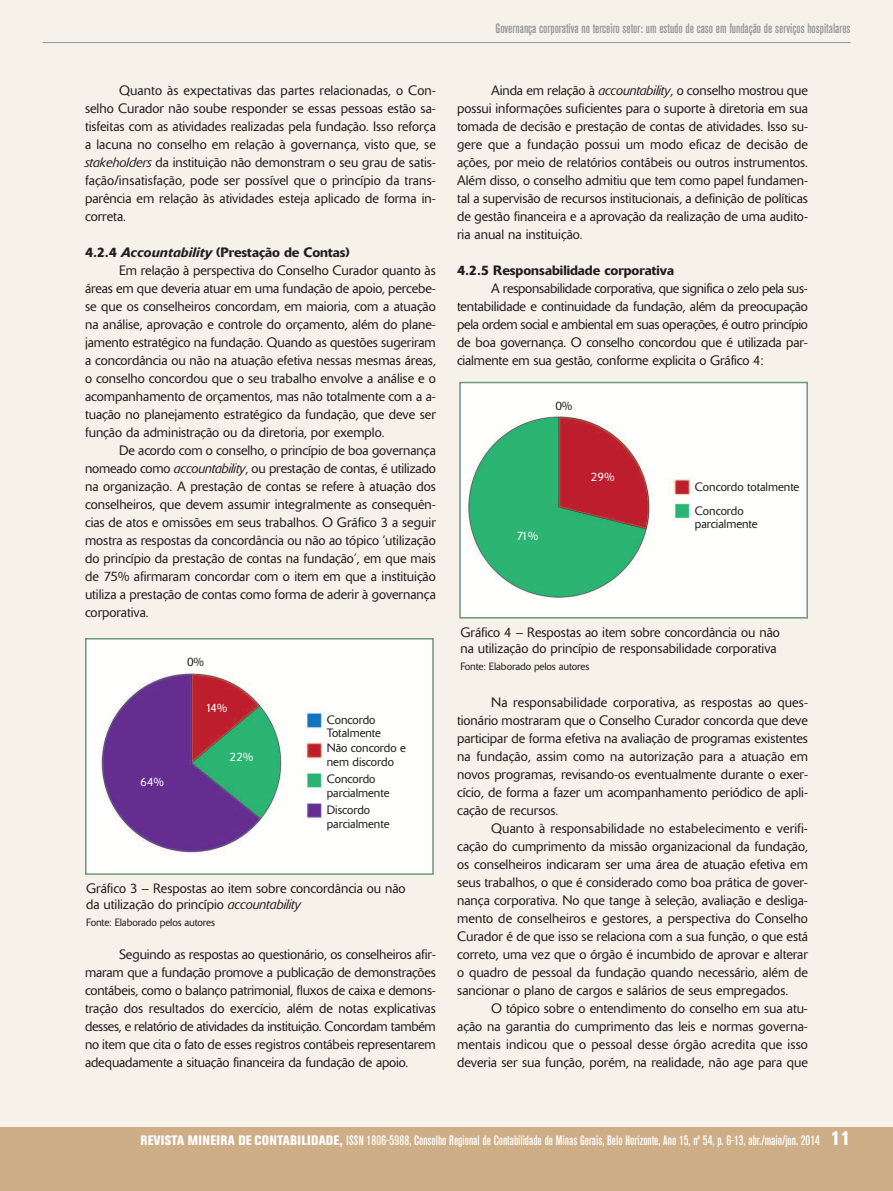
<style>
.page{position:relative;width:893px;height:1191px;background:#f6f1e9}
.page>*{position:absolute;margin:0;border:0;box-sizing:border-box;transform-origin:0 0}
.t1{font:300 13.5px/18px "Delta";color:#231f20;text-align:justify}
.t2{font:500 condensed 13.5px "Akzidenz Grotesk BE";color:#fff}
.t3{font:500 condensed 13.5px "Akzidenz Grotesk BE";color:#939598}
.t4{font:500 13.5px "Delta";color:#231f20}
.t5{font:300 12px/13.5px "Delta";color:#231f20}
.t6{font:300 12px "Delta";color:#fff}
.t7{font:300 10.5px "Delta";letter-spacing:-.01em;color:#231f20}
.s1{font-style:italic}
.s2{font-weight:800}
.s3{font-weight:800;font-size:19.5px}
</style>
<div class="page">
<div style="left:0;top:1127px;width:893px;height:64px;background:#ceae87"></div>
<hr style="left:43px;top:42px;width:807px;height:1px;background:#939598">
<img style="left:88px;top:641px;width:343px;height:231px">
<div style="left:85px;top:638px;width:349px;height:237px;border:2px solid #6f9680"></div>
<img style="left:462px;top:385px;width:343px;height:230px">
<div style="left:459px;top:382px;width:349px;height:236px;border:2px solid #6f9680"></div>
<p class="t1" style="left:85px;top:82px;width:352px;text-indent:34px">Quanto às expectativas das partes relacionadas, o Con&shy;selho Curador não soube responder se essas pessoas estão sa&shy;tisfeitas com as atividades realizadas pela fundação. Isso reforça a lacuna no conselho em relação à governança, visto que, se <span class="s1">stakeholders</span> da instituição não demonstram o seu grau de satis&shy;fação/insatisfação, pode ser possível que o princípio da trans&shy;parência em relação às atividades esteja aplicado de forma in&shy;correta.</p>
<p class="t4" style="left:85px;top:247px;width:266px">4.2.4 <span class="s1">Accountability</span> (Prestação de Contas)</p>
<p class="t1" style="left:119px;top:262px;width:318px">Em relação à perspectiva do Conselho Curador quanto às</p>
<p class="t1" style="left:85px;top:280px;width:352px">áreas em que deveria atuar em uma fundação de apoio, percebe-</p>
<p class="t1" style="left:85px;top:298px;width:352px">se que os conselheiros concordam, em maioria, com a atuação</p>
<p class="t1" style="left:85px;top:316px;width:352px">na análise, aprovação e controle do orçamento, além do plane-</p>
<p class="t1" style="left:85px;top:334px;width:352px">jamento estratégico na fundação. Quando as questões sugeriram</p>
<p class="t1" style="left:85px;top:352px;width:352px">a concordância ou não na atuação efetiva nessas mesmas áreas,</p>
<p class="t1" style="left:85px;top:370px;width:352px">o conselho concordou que o seu trabalho envolve a análise e o</p>
<p class="t1" style="left:85px;top:388px;width:352px">acompanhamento de orçamentos, mas não totalmente com a a-</p>
<p class="t1" style="left:85px;top:406px;width:352px">tuação no planejamento estratégico da fundação, que deve ser</p>
<p class="t1" style="left:85px;top:424px;width:301px">função da administração ou da diretoria, por exemplo.</p>
<p class="t1" style="left:119px;top:442px;width:318px">De acordo com o conselho, o princípio de boa governança</p>
<p class="t1" style="left:85px;top:460px;width:352px">nomeado como <span class="s1">accountability</span>, ou prestação de contas, é utilizado</p>
<p class="t1" style="left:85px;top:478px;width:352px">na organização. A prestação de contas se refere à atuação dos</p>
<p class="t1" style="left:85px;top:496px;width:352px">conselheiros, que devem assumir integralmente as consequên-</p>
<p class="t1" style="left:85px;top:514px;width:352px">cias de atos e omissões em seus trabalhos. O Gráfico 3 a seguir</p>
<p class="t1" style="left:85px;top:532px;width:352px">mostra as respostas da concordância ou não ao tópico ‘utilização</p>
<p class="t1" style="left:85px;top:550px;width:352px">do princípio da prestação de contas na fundação’, em que mais</p>
<p class="t1" style="left:85px;top:568px;width:352px">de 75% afirmaram concordar com o item em que a instituição</p>
<p class="t1" style="left:85px;top:586px;width:352px">utiliza a prestação de contas como forma de aderir à governança</p>
<p class="t1" style="left:85px;top:604px;width:65px">corporativa.</p>
<p class="t5" style="left:187px;top:656px;width:18px">0%</p>
<p class="t6" style="left:140px;top:777px;width:25px">64%</p>
<p class="t6" style="left:206px;top:703px;width:23px">14%</p>
<p class="t6" style="left:230px;top:753px;width:25px">22%</p>
<p class="t5" style="left:327px;top:714px;width:56px">Concordo<br>Totalmente</p>
<p class="t5" style="left:327px;top:742px;width:81px">Não concordo e nem discordo</p>
<p class="t5" style="left:327px;top:773px;width:64px">Concordo parcialmente</p>
<p class="t5" style="left:327px;top:804px;width:64px">Discordo parcialmente</p>
<p class="t1" style="left:86px;top:881px;width:321px;line-height:16.5px">Gráfico 3 – Respostas ao item sobre concordância ou não da utilização do princípio <span class="s1">accountability</span></p>
<p class="t7" style="left:86px;top:918px;width:130px">Fonte: Elaborado pelos autores</p>
<p class="t1" style="left:85px;top:946px;width:352px;text-indent:34px">Seguindo as respostas ao questionário, os conselheiros afir&shy;maram que a fundação promove a publicação de demonstrações contábeis, como o balanço patrimonial, fluxos de caixa e demons&shy;tração dos resultados do exercício, além de notas explicativas desses, e relatório de atividades da instituição. Concordam também no item que cita o fato de esses registros contábeis representarem adequadamente a situação financeira da fundação de apoio.</p>
<p class="t3" style="left:496px;top:23px;width:356px">Governança corporativa no terceiro setor: um estudo de caso em fundação de serviços hospitalares</p>
<p class="t1" style="left:457px;top:82px;width:352px;text-indent:34px">Ainda em relação à <span class="s1">accountability</span>, o conselho mostrou que possui informações suficientes para o suporte à diretoria em sua tomada de decisão e prestação de contas de atividades. Isso su&shy;gere que a fundação possui um modo eficaz de decisão de ações, por meio de relatórios contábeis ou outros instrumentos.<br>Além disso, o conselho admitiu que tem como papel fundamen&shy;tal a supervisão de recursos institucionais, a definição de políticas de gestão financeira e a aprovação da realização de uma audito&shy;ria anual na instituição.</p>
<p class="t4" style="left:457px;top:265px;width:219px">4.2.5 Responsabilidade corporativa</p>
<p class="t1" style="left:457px;top:280px;width:352px;text-indent:34px">A responsabilidade corporativa, que significa o zelo pela sus&shy;tentabilidade e continuidade da fundação, além da preocupação pela ordem social e ambiental em suas operações, é outro princípio de boa governança. O conselho concordou que é utilizada par&shy;cialmente em sua gestão, conforme explicita o Gráfico 4:</p>
<p class="t5" style="left:555px;top:400px;width:18px">0%</p>
<p class="t6" style="left:516px;top:531px;width:23px">71%</p>
<p class="t6" style="left:591px;top:472px;width:25px">29%</p>
<p class="t5" style="left:695px;top:476px;width:106px;line-height:23.7px">Concordo totalmente<br>Concordo</p>
<p class="t5" style="left:695px;top:519px;width:64px">parcialmente</p>
<p class="t1" style="left:460px;top:625px;width:321px;line-height:16.5px">Gráfico 4 – Respostas ao item sobre concordância ou não na utilização do princípio de responsabilidade corporativa</p>
<p class="t7" style="left:460px;top:662px;width:130px">Fonte: Elaborado pelos autores</p>
<p class="t1" style="left:457px;top:694px;width:352px;text-indent:34px">Na responsabilidade corporativa, as respostas ao ques&shy;tionário mostraram que o Conselho Curador concorda que deve participar de forma efetiva na avaliação de programas existentes na fundação, assim como na autorização para a atuação em novos programas, revisando-os eventualmente durante o exer&shy;cício, de forma a fazer um acompanhamento periódico de apli&shy;cação de recursos.</p>
<p class="t1" style="left:457px;top:820px;width:352px;text-indent:34px">Quanto à responsabilidade no estabelecimento e verifi&shy;cação do cumprimento da missão organizacional da fundação, os conselheiros indicaram ser uma área de atuação efetiva em seus trabalhos, o que é considerado como boa prática de gover&shy;nança corporativa. No que tange à seleção, avaliação e desliga&shy;mento de conselheiros e gestores, a perspectiva do Conselho Curador é de que isso se relaciona com a sua função, o que está correto, uma vez que o órgão é incumbido de aprovar e alterar o quadro de pessoal da fundação quando necessário, além de sancionar o plano de cargos e salários de seus empregados.</p>
<p class="t1" style="left:457px;top:1000px;width:352px;text-indent:34px">O tópico sobre o entendimento do conselho em sua atu&shy;ação na garantia do cumprimento das leis e normas governa&shy;mentais indicou que o pessoal desse órgão acredita que isso deveria ser sua função, porém, na realidade, não age para que</p>
<p class="t2" style="left:140px;top:1135px;width:712px"><span class="s2">REVISTA MINEIRA DE CONTABILIDADE,</span> ISSN 1806-5988, Conselho Regional de Contabilidade de Minas Gerais, Belo Horizonte, Ano 15, nº 54, p. 6-13, abr./maio/jun. 2014 <span class="s3">11</span></p>
</div>
